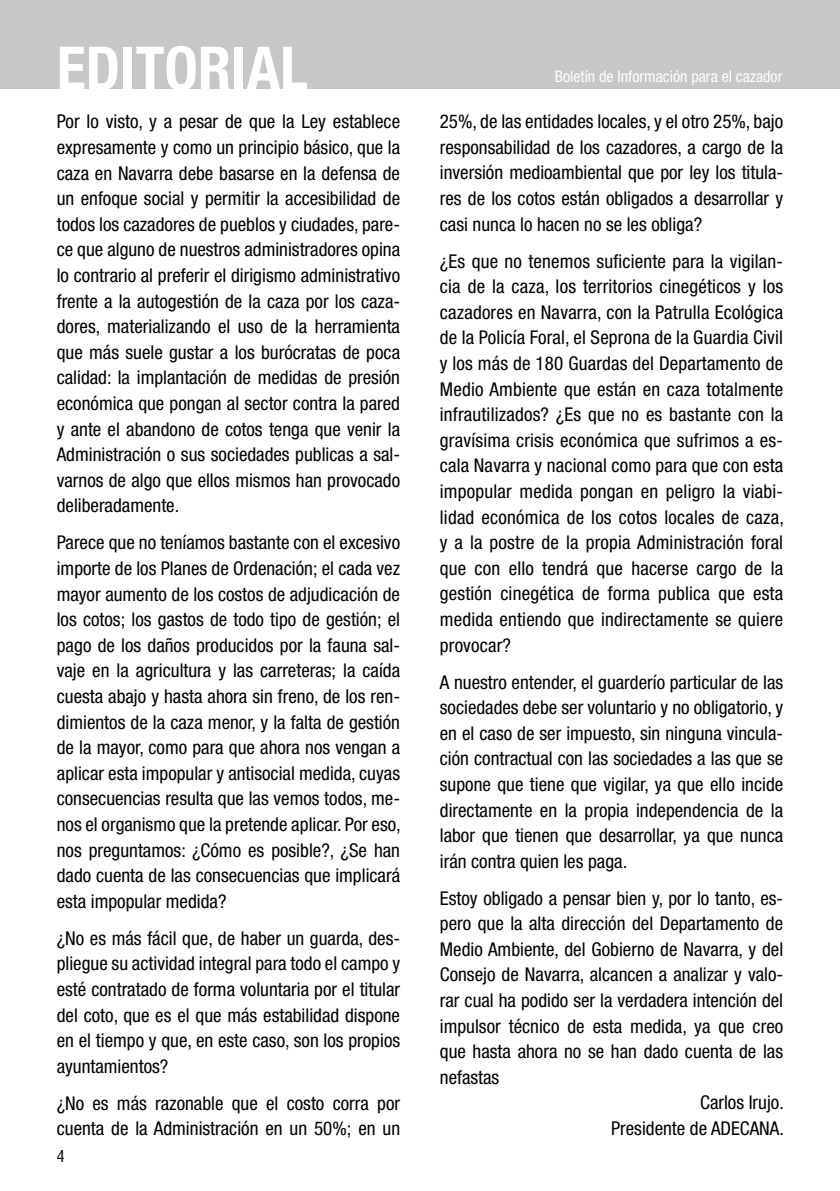
<style>
.page{position:relative;width:840px;height:1191px;background:#fff}
.page>*{position:absolute;margin:0;border:0;box-sizing:border-box;transform-origin:0 0}
.t1{font:700 condensed 60px "Helvetica Neue";color:#fff}
.t2{font:condensed 19px/25.6px "Helvetica Neue";color:#000;text-align:justify}
.t3{font:condensed 16px "Helvetica Neue";color:#fff}
.t4{font:condensed 16px "Helvetica";color:#000}
</style>
<div class="page">
<div style="left:0;top:0;width:839px;height:88px;background:#c6c7c8"></div>
<h1 class="t1" style="left:57px;top:32px;width:252px">EDITORIAL</h1>
<p class="t2" style="left:57px;top:109px;width:345px">Por lo visto, y a pesar de que la Ley establece expresamente y como un principio básico, que la caza en Navarra debe basarse en la defensa de un enfoque social y permitir la accesibilidad de todos los cazadores de pueblos y ciudades, pare&shy;ce que alguno de nuestros administradores opina lo contrario al preferir el dirigismo administrativo frente a la autogestión de la caza por los caza&shy;dores, materializando el uso de la herramienta que más suele gustar a los burócratas de poca calidad: la implantación de medidas de presión económica que pongan al sector contra la pared y ante el abandono de cotos tenga que venir la Administración o sus sociedades publicas a sal&shy;varnos de algo que ellos mismos han provocado deliberadamente.</p>
<p class="t2" style="left:57px;top:530px;width:345px">Parece que no teníamos bastante con el excesivo importe de los Planes de Ordenación; el cada vez mayor aumento de los costos de adjudicación de los cotos; los gastos de todo tipo de gestión; el pago de los daños producidos por la fauna sal&shy;vaje en la agricultura y las carreteras; la caída cuesta abajo y hasta ahora sin freno, de los ren&shy;dimientos de la caza menor, y la falta de gestión de la mayor, como para que ahora nos vengan a aplicar esta impopular y antisocial medida, cuyas consecuencias resulta que las vemos todos, me&shy;nos el organismo que la pretende aplicar. Por eso, nos preguntamos: ¿Cómo es posible?, ¿Se han dado cuenta de las consecuencias que implicará esta impopular medida?</p>
<p class="t2" style="left:57px;top:925px;width:345px">¿No es más fácil que, de haber un guarda, des&shy;pliegue su actividad integral para todo el campo y esté contratado de forma voluntaria por el titular del coto, que es el que más estabilidad dispone en el tiempo y que, en este caso, son los propios ayuntamientos?</p>
<p class="t2" style="left:57px;top:1090px;width:345px">¿No es más razonable que el costo corra por cuenta de la Administración en un 50%; en un</p>
<p class="t4" style="left:57px;top:1146px;width:9px">4</p>
<p class="t3" style="left:554px;top:67px;width:229px">Boletín de Información para el cazador</p>
<p class="t2" style="left:439px;top:108px;width:345px">25%, de las entidades locales, y el otro 25%, bajo responsabilidad de los cazadores, a cargo de la inversión medioambiental que por ley los titula&shy;res de los cotos están obligados a desarrollar y casi nunca lo hacen no se les obliga?</p>
<p class="t2" style="left:439px;top:248px;width:345px">¿Es que no tenemos suficiente para la vigilan&shy;cia de la caza, los territorios cinegéticos y los cazadores en Navarra, con la Patrulla Ecológica de la Policía Foral, el Seprona de la Guardia Civil y los más de 180 Guardas del Departamento de Medio Ambiente que están en caza totalmente infrautilizados? ¿Es que no es bastante con la gravísima crisis económica que sufrimos a es&shy;cala Navarra y nacional como para que con esta impopular medida pongan en peligro la viabi&shy;lidad económica de los cotos locales de caza, y a la postre de la propia Administración foral que con ello tendrá que hacerse cargo de la gestión cinegética de forma publica que esta medida entiendo que indirectamente se quiere provocar?</p>
<p class="t2" style="left:439px;top:669px;width:345px">A nuestro entender, el guarderío particular de las sociedades debe ser voluntario y no obligatorio, y en el caso de ser impuesto, sin ninguna vincula&shy;ción contractual con las sociedades a las que se supone que tiene que vigilar, ya que ello incide directamente en la propia independencia de la labor que tienen que desarrollar, ya que nunca irán contra quien les paga.</p>
<p class="t2" style="left:439px;top:885px;width:344px">Estoy obligado a pensar bien y, por lo tanto, es-</p>
<p class="t2" style="left:439px;top:910px;width:344px">pero que la alta dirección del Departamento de</p>
<p class="t2" style="left:439px;top:936px;width:344px">Medio Ambiente, del Gobierno de Navarra, y del</p>
<p class="t2" style="left:439px;top:961px;width:344px">Consejo de Navarra, alcancen a analizar y valo-</p>
<p class="t2" style="left:439px;top:987px;width:344px">rar cual ha podido ser la verdadera intención del</p>
<p class="t2" style="left:439px;top:1013px;width:345px">impulsor técnico de esta medida, ya que creo</p>
<p class="t2" style="left:439px;top:1038px;width:344px">que hasta ahora no se han dado cuenta de las</p>
<p class="t2" style="left:439px;top:1064px;width:61px">nefastas</p>
<p class="t2" style="left:699px;top:1089px;width:85px">Carlos Irujo.</p>
<p class="t2" style="left:610px;top:1115px;width:174px">Presidente de ADECANA.</p>
</div>
